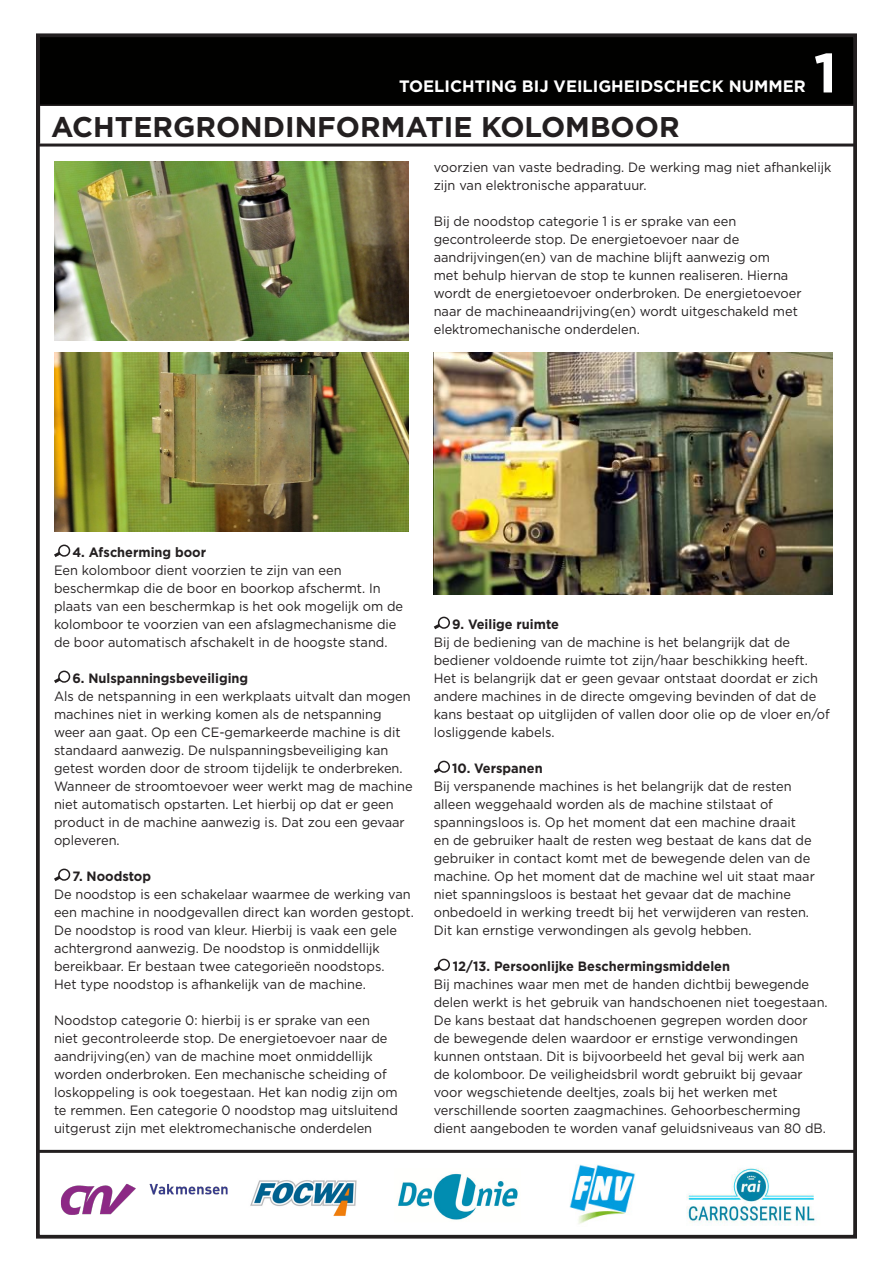
<style>
.page{position:relative;width:893px;height:1263px;background:#fff}
.page>*{position:absolute;margin:0;border:0;box-sizing:border-box;transform-origin:0 0}
.t1{font:700 55.5px "Gotham";color:#fff}
.Gotham_8pt{font:700 28.5px "Gotham";color:#231f20}
.t2{font:700 16.5px "Gotham";color:#fff}
.Gotham_Book_9pt{font:13.5px/18px "Gotham";color:#231f20;scale:.95 1}
.Gotham_Book_9pt-2{font:700 13.5px "Gotham";color:#231f20;scale:.95 1}
</style>
<div class="page">
<div style="left:38px;top:35px;width:817px;height:70px;background:#010100"></div>
<hr style="left:36px;top:104px;width:820px;height:2px;background:#231f20">
<hr style="left:36px;top:144px;width:820px;height:3px;background:#231f20">
<img style="left:60px;top:1183px;width:168px;height:32px">
<img style="left:250px;top:1180px;width:107px;height:36px">
<img style="left:398px;top:1173px;width:120px;height:47px">
<img style="left:569px;top:1165px;width:67px;height:59px">
<img style="left:687px;top:1168px;width:129px;height:57px">
<svg style="left:54px;top:544px;width:17px;height:13px"></svg>
<svg style="left:54px;top:670px;width:17px;height:13px"></svg>
<svg style="left:54px;top:868px;width:17px;height:14px"></svg>
<img style="left:54px;top:353px;width:354px;height:178px">
<img style="left:54px;top:162px;width:354px;height:178px">
<img style="left:434px;top:353px;width:399px;height:241px">
<div style="left:36px;top:33px;width:821px;height:1205px;border:4px solid #231f20"></div>
<hr style="left:36px;top:1150px;width:821px;height:3px;background:#231f20">
<svg style="left:433px;top:616px;width:17px;height:14px"></svg>
<svg style="left:433px;top:760px;width:17px;height:14px"></svg>
<svg style="left:433px;top:958px;width:17px;height:14px"></svg>
<p class="t2" style="left:399px;top:76px;width:408px">TOELICHTING BIJ VEILIGHEIDSCHECK NUMMER</p>
<p class="Gotham_8pt" style="left:51px;top:108px;width:630px">ACHTERGRONDINFORMATIE KOLOMBOOR</p>
<p class="t1" style="left:814px;top:36px;width:25px">1</p>
<p class="Gotham_Book_9pt" style="left:434px;top:158px;width:420px">voorzien van vaste bedrading. De werking mag niet afhankelijk zijn van elektronische apparatuur.</p>
<p class="Gotham_Book_9pt" style="left:434px;top:212px;width:389px">Bij de noodstop categorie 1 is er sprake van een gecontroleerde stop. De energietoevoer naar de aandrijvingen(en) van de machine blijft aanwezig om<br>met behulp hiervan de stop te kunnen realiseren. Hierna wordt de energietoevoer onderbroken. De energietoevoer naar de machineaandrijving(en) wordt uitgeschakeld met elektromechanische onderdelen.</p>
<p class="Gotham_Book_9pt-2" style="left:72px;top:543px;width:142px">4. Afscherming boor</p>
<p class="Gotham_Book_9pt" style="left:54px;top:561px;width:369px">Een kolomboor dient voorzien te zijn van een beschermkap die de boor en boorkop afschermt. In plaats van een beschermkap is het ook mogelijk om de kolomboor te voorzien van een afslagmechanisme die de boor automatisch afschakelt in de hoogste stand.</p>
<p class="Gotham_Book_9pt-2" style="left:72px;top:669px;width:187px">6. Nulspanningsbeveiliging</p>
<p class="Gotham_Book_9pt" style="left:54px;top:687px;width:379px">Als de netspanning in een werkplaats uitvalt dan mogen machines niet in werking komen als de netspanning weer aan gaat. Op een CE-gemarkeerde machine is dit standaard aanwezig. De nulspanningsbeveiliging kan getest worden door de stroom tijdelijk te onderbreken.<br>Wanneer de stroomtoevoer weer werkt mag de machine niet automatisch opstarten. Let hierbij op dat er geen product in de machine aanwezig is. Dat zou een gevaar opleveren.</p>
<p class="Gotham_Book_9pt-2" style="left:72px;top:867px;width:84px">7. Noodstop</p>
<p class="Gotham_Book_9pt" style="left:54px;top:885px;width:380px">De noodstop is een schakelaar waarmee de werking van een machine in noodgevallen direct kan worden gestopt.<br>De noodstop is rood van kleur. Hierbij is vaak een gele achtergrond aanwezig. De noodstop is onmiddellijk bereikbaar. Er bestaan twee categorieën noodstops.<br>Het type noodstop is afhankelijk van de machine.</p>
<p class="Gotham_Book_9pt" style="left:54px;top:1011px;width:364px">Noodstop categorie 0: hierbij is er sprake van een<br>niet gecontroleerde stop. De energietoevoer naar de aandrijving(en) van de machine moet onmiddellijk worden onderbroken. Een mechanische scheiding of loskoppeling is ook toegestaan. Het kan nodig zijn om te remmen. Een categorie 0 noodstop mag uitsluitend uitgerust zijn met elektromechanische onderdelen</p>
<p class="Gotham_Book_9pt-2" style="left:452px;top:615px;width:114px">9. Veilige ruimte</p>
<p class="Gotham_Book_9pt" style="left:434px;top:633px;width:418px">Bij de bediening van de machine is het belangrijk dat de bediener voldoende ruimte tot zijn/haar beschikking heeft.<br>Het is belangrijk dat er geen gevaar ontstaat doordat er zich andere machines in de directe omgeving bevinden of dat de kans bestaat op uitglijden of vallen door olie op de vloer en/of losliggende kabels.</p>
<p class="Gotham_Book_9pt-2" style="left:452px;top:759px;width:97px">10. Verspanen</p>
<p class="Gotham_Book_9pt" style="left:434px;top:777px;width:403px">Bij verspanende machines is het belangrijk dat de resten alleen weggehaald worden als de machine stilstaat of spanningsloos is. Op het moment dat een machine draait en de gebruiker haalt de resten weg bestaat de kans dat de gebruiker in contact komt met de bewegende delen van de machine. Op het moment dat de machine wel uit staat maar niet spanningsloos is bestaat het gevaar dat de machine onbedoeld in werking treedt bij het verwijderen van resten.<br>Dit kan ernstige verwondingen als gevolg hebben.</p>
<p class="Gotham_Book_9pt-2" style="left:453px;top:957px;width:293px">12/13. Persoonlijke Beschermingsmiddelen</p>
<p class="Gotham_Book_9pt" style="left:434px;top:975px;width:416px">Bij machines waar men met de handen dichtbij bewegende delen werkt is het gebruik van handschoenen niet toegestaan.<br>De kans bestaat dat handschoenen gegrepen worden door<br>de bewegende delen waardoor er ernstige verwondingen kunnen ontstaan. Dit is bijvoorbeeld het geval bij werk aan<br>de kolomboor. De veiligheidsbril wordt gebruikt bij gevaar voor wegschietende deeltjes, zoals bij het werken met verschillende soorten zaagmachines. Gehoorbescherming dient aangeboden te worden vanaf geluidsniveaus van 80 dB.</p>
</div>
